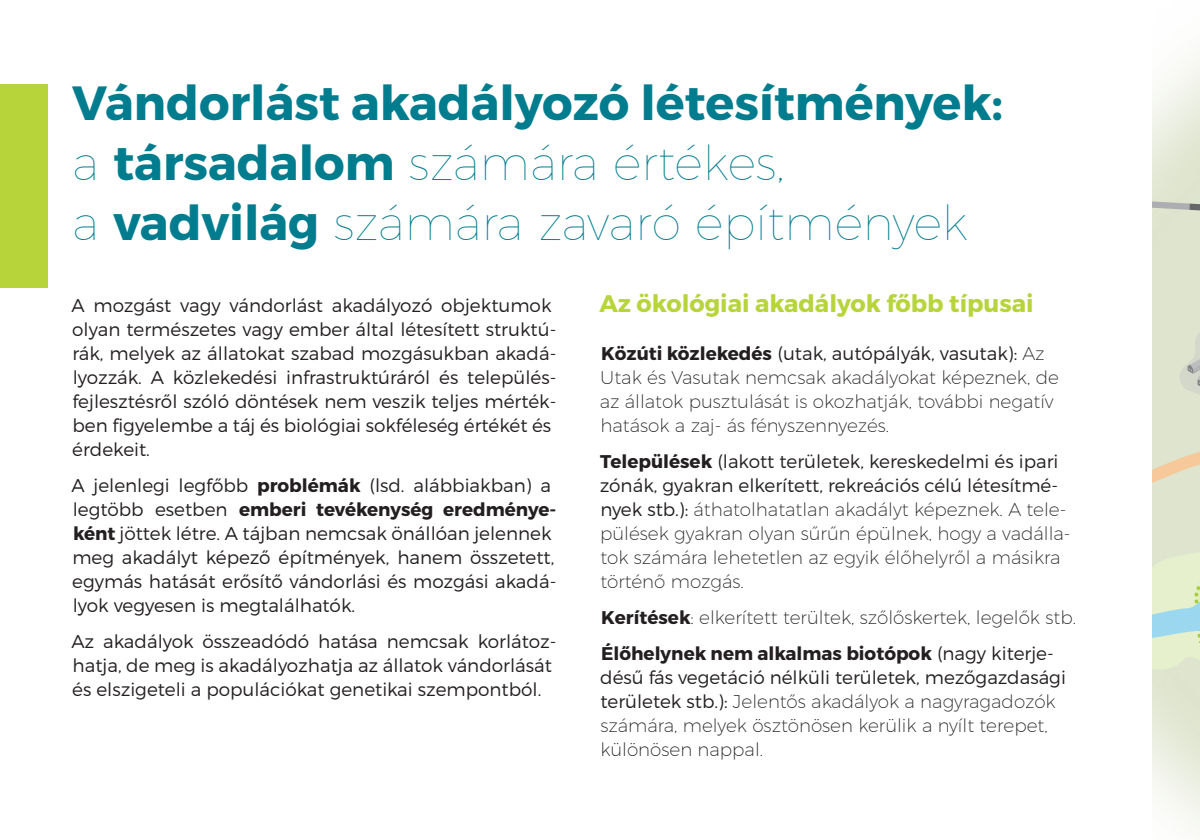
<style>
.page{position:relative;width:1200px;height:840px;background:#fff}
.page>*{position:absolute;margin:0;border:0;box-sizing:border-box;transform-origin:0 0}
.page_headline{font:700 48px/60px "Montserrat";color:#007c8f}
.title_18b{font:700 24px "Montserrat";color:#b7d43a}
.basic{font:300 18.4px/24px "Montserrat";color:#231f20}
.basic-2{font:200 18.4px/24px "Montserrat";color:#231f20}
.s1{font-weight:100}
.s2{font-weight:700}
.s3{font-weight:300}
</style>
<div class="page">
<svg style="left:1152px;top:24px;width:48px;height:672px;background:#e0e7d3"></svg>
<div style="left:0;top:84px;width:48px;height:204px;background:#b7d43a"></div>
<p class="page_headline" style="left:72px;top:74px;width:933px">Vándorlást akadályozó létesítmények: <span class="s1">a</span> társadalom <span class="s1">számára értékes,<br>a</span> vadvilág <span class="s1">számára zavaró építmények</span></p>
<p class="basic" style="left:71px;top:293px;width:486px">A mozgást vagy vándorlást akadályozó objektumok olyan természetes vagy ember által létesített struktú&shy;rák, melyek az állatokat szabad mozgásukban akadá&shy;lyozzák. A közlekedési infrastruktúráról és település&shy;fejlesztésről szóló döntések nem veszik teljes mérték&shy;ben figyelembe a táj és biológiai sokféleség értékét és érdekeit.</p>
<p class="basic" style="left:71px;top:473px;width:487px">A jelenlegi legfőbb <span class="s2">problémák</span> (lsd. alábbiakban) a legtöbb esetben <span class="s2">emberi tevékenység eredménye&shy;ként</span> jöttek létre. A tájban nemcsak önállóan jelennek meg akadályt képező építmények, hanem összetett, egymás hatását erősítő vándorlási és mozgási akadá&shy;lyok vegyesen is megtalálhatók.</p>
<p class="basic" style="left:71px;top:629px;width:486px">Az akadályok összeadódó hatása nemcsak korlátoz&shy;hatja, de meg is akadályozhatja az állatok vándorlását és elszigeteli a populációkat genetikai szempontból.</p>
<p class="title_18b" style="left:599px;top:289px;width:436px">Az ökológiai akadályok főbb típusai</p>
<p class="basic-2" style="left:600px;top:341px;width:461px"><span class="s2">Közúti közlekedés</span> <span class="s3">(utak, autópályák, vasutak):</span> Az Utak és Vasutak nemcsak akadályokat képeznek, de az állatok pusztulását is okozhatják, további negatív hatások a zaj- ás fényszennyezés.</p>
<p class="basic-2" style="left:600px;top:449px;width:472px"><span class="s2">Települések</span> <span class="s3">(lakott területek, kereskedelmi és ipari zónák, gyakran elkerített, rekreációs célú létesítmé&shy;nyek stb.):</span> áthatolhatatlan akadályt képeznek. A tele&shy;pülések gyakran olyan sűrűn épülnek, hogy a vadálla&shy;tok számára lehetetlen az egyik élőhelyről a másikra történő mozgás.</p>
<p class="basic-2" style="left:601px;top:605px;width:476px"><span class="s2">Kerítések</span>: elkerített terültek, szőlőskertek, legelők stb.</p>
<p class="basic-2" style="left:600px;top:641px;width:467px"><span class="s2">Élőhelynek nem alkalmas biotópok</span> <span class="s3">(nagy kiterje&shy;désű fás vegetáció nélküli területek, mezőgazdasági területek stb.):</span> Jelentős akadályok a nagyragadozók számára, melyek ösztönösen kerülik a nyílt terepet, különösen nappal.</p>
</div>
